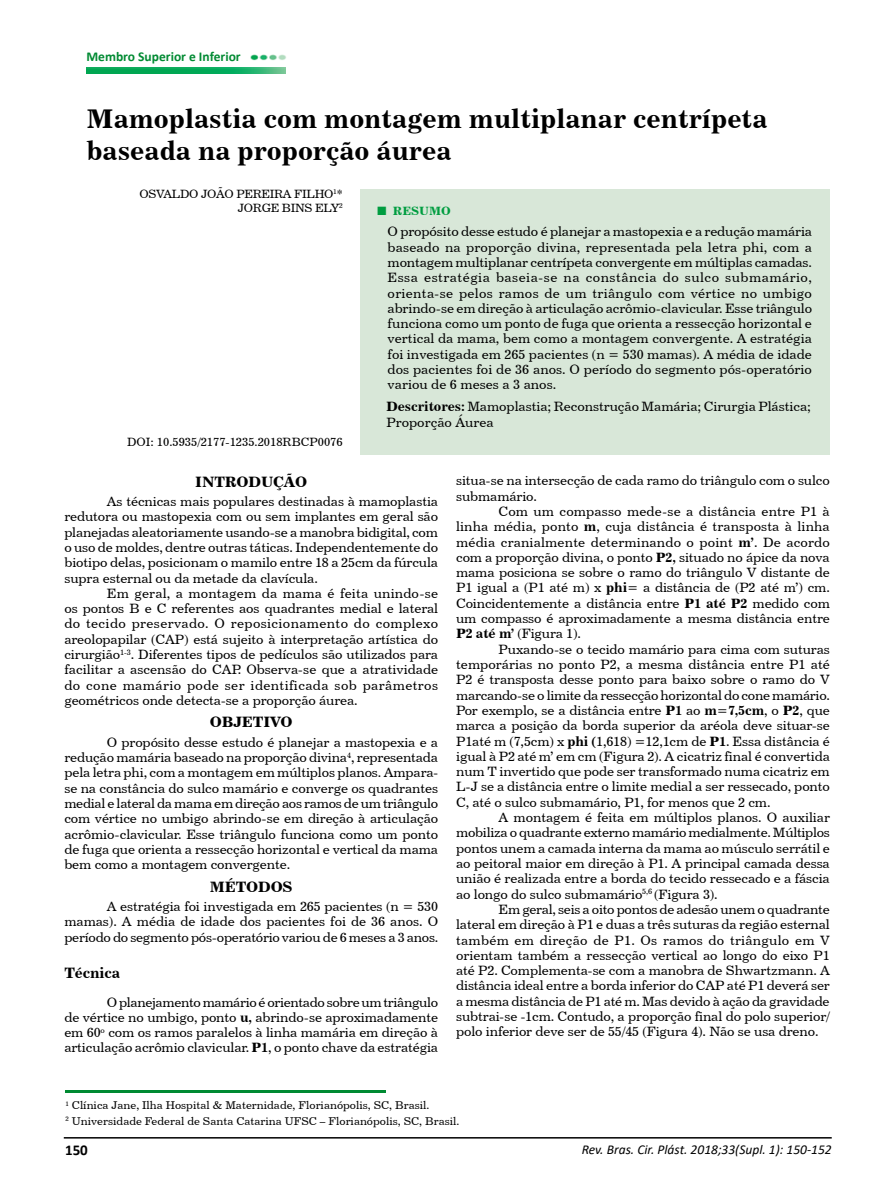
<style>
.page{position:relative;width:893px;height:1191px;background:#fff}
.page>*{position:absolute;margin:0;border:0;box-sizing:border-box;transform-origin:0 0}
.t1{font:27px/32.4px "Century 731 BT Bold A";color:#000}
.t2{font:15px "Century 731 BT Bold A";letter-spacing:-.01em;color:#000}
.t3{font:700 15px "Calibri";color:#000}
.t4{font:13.5px/15.3px "Century 731 BT Roman A";letter-spacing:-.01em;color:#000;text-align:justify}
.t5{font:italic 13.5px "Calibri";color:#000}
.t6{font:700 13.5px "Calibri";color:#008a32}
.t7{font:12px/14.4px "Century 731 BT Roman A";letter-spacing:-.025em;color:#000;text-align:right}
.t8{font:12px "Century 731 BT Roman A";color:#000}
.t9{font:12px "Century 731 BT Bold A";color:#009d40}
.t10{font:11.25px/15.3px "Century 731 BT Roman A";color:#000}
.s1{font-family:"Times New Roman";font-weight:700;font-size:18px}
.s2{font-family:"Century 731 BT Bold A"}
</style>
<div class="page">
<hr style="left:64px;top:1137px;width:768px;height:1px;background:#000">
<div style="left:360px;top:189px;width:470px;height:266px;background:#d8e7d8"></div>
<hr style="left:66px;top:1090px;width:320px;height:2px;background:#008a32">
<img style="left:250px;top:54px;width:36px;height:7px">
<img style="left:86px;top:68px;width:199px;height:5px">
<p class="t6" style="left:86px;top:47px;width:156px">Membro Superior e Inferior</p>
<h1 class="t1" style="left:86px;top:101px;width:682px">Mamoplastia com montagem multiplanar centrípeta baseada na proporção áurea</h1>
<p class="t7" style="left:139px;top:186px;width:205px">OSVALDO JOÃO PEREIRA FILHO<sup>1</sup>*<br>JORGE BINS ELY<sup>2</sup></p>
<p class="t9" style="left:376px;top:203px;width:76px"><span class="s1">■</span> RESUMO</p>
<p class="t4" style="left:388px;top:224px;width:426px">O propósito desse estudo é planejar a mastopexia e a redução mamária baseado na proporção divina, representada pela letra phi, com a montagem multiplanar centrípeta convergente em múltiplas camadas.<br>Essa estratégia baseia-se na constância do sulco submamário, orienta-se pelos ramos de um triângulo com vértice no umbigo abrindo-se em direção à articulação acrômio-clavicular. Esse triângulo funciona como um ponto de fuga que orienta a ressecção horizontal e vertical da mama, bem como a montagem convergente. A estratégia foi investigada em 265 pacientes (n = 530 mamas). A média de idade dos pacientes foi de 36 anos. O período do segmento pós-operatório variou de 6 meses a 3 anos.</p>
<p class="t8" style="left:127px;top:434px;width:217px">DOI: 10.5935/2177-1235.2018RBCP0076</p>
<p class="t4" style="left:387px;top:397px;width:426px;line-height:16.2px"><span class="s2">Descritores:</span> Mamoplastia; Reconstrução Mamária; Cirurgia Plástica;<br>Proporção Áurea</p>
<p class="t2" style="left:195px;top:472px;width:113px">INTRODUÇÃO</p>
<p class="t4" style="left:64px;top:493px;width:375px;text-indent:43px">As técnicas mais populares destinadas à mamoplastia redutora ou mastopexia com ou sem implantes em geral são planejadas aleatoriamente usando-se a manobra bidigital, com o uso de moldes, dentre outras táticas. Independentemente do biotipo delas, posicionam o mamilo entre 18 a 25cm da fúrcula supra esternal ou da metade da clavícula.</p>
<p class="t4" style="left:64px;top:585px;width:375px;text-indent:43px">Em geral, a montagem da mama é feita unindo-se os pontos B e C referentes aos quadrantes medial e lateral do tecido preservado. O reposicionamento do complexo areolopapilar (CAP) está sujeito à interpretação artística do cirurgião<sup>1-3</sup>. Diferentes tipos de pedículos são utilizados para facilitar a ascensão do CAP. Observa-se que a atratividade do cone mamário pode ser identificada sob parâmetros geométricos onde detecta-se a proporção áurea.</p>
<p class="t2" style="left:210px;top:713px;width:84px">OBJETIVO</p>
<p class="t4" style="left:64px;top:734px;width:375px;text-indent:43px">O propósito desse estudo é planejar a mastopexia e a redução mamária baseado na proporção divina<sup>4</sup>, representada pela letra phi, com a montagem em múltiplos planos. Ampara&shy;se na constância do sulco mamário e converge os quadrantes medial e lateral da mama em direção aos ramos de um triângulo com vértice no umbigo abrindo-se em direção à articulação acrômio-clavicular. Esse triângulo funciona como um ponto de fuga que orienta a ressecção horizontal e vertical da mama bem como a montagem convergente.</p>
<p class="t2" style="left:210px;top:877px;width:84px">MÉTODOS</p>
<p class="t4" style="left:64px;top:898px;width:375px;text-indent:43px">A estratégia foi investigada em 265 pacientes (n = 530 mamas). A média de idade dos pacientes foi de 36 anos. O período do segmento pós-operatório variou de 6 meses a 3 anos.</p>
<p class="t2" style="left:64px;top:964px;width:57px">Técnica</p>
<p class="t4" style="left:64px;top:994px;width:375px;text-indent:43px">O planejamento mamário é orientado sobre um triângulo de vértice no umbigo, ponto <span class="s2">u,</span> abrindo-se aproximadamente em 60<sup>o</sup> com os ramos paralelos à linha mamária em direção à articulação acrômio clavicular. <span class="s2">P1</span>, o ponto chave da estratégia</p>
<p class="t4" style="left:456px;top:473px;width:375px">situa-se na intersecção de cada ramo do triângulo com o sulco submamário.</p>
<p class="t4" style="left:456px;top:503px;width:375px;text-indent:43px">Com um compasso mede-se a distância entre P1 à linha média, ponto <span class="s2">m</span>, cuja distância é transposta à linha média cranialmente determinando o point <span class="s2">m’</span>. De acordo com a proporção divina, o ponto <span class="s2">P2,</span> situado no ápice da nova mama posiciona se sobre o ramo do triângulo V distante de P1 igual a (P1 até m) x <span class="s2">phi</span>= a distância de (P2 até m’) cm.<br>Coincidentemente a distância entre <span class="s2">P1 até P2</span> medido com um compasso é aproximadamente a mesma distância entre <span class="s2">P2 até m’</span> (Figura 1).</p>
<p class="t4" style="left:456px;top:641px;width:375px;text-indent:43px">Puxando-se o tecido mamário para cima com suturas temporárias no ponto P2, a mesma distância entre P1 até P2 é transposta desse ponto para baixo sobre o ramo do V marcando-se o limite da ressecção horizontal do cone mamário.<br>Por exemplo, se a distância entre <span class="s2">P1</span> ao <span class="s2">m</span>=<span class="s2">7,5cm</span>, o <span class="s2">P2</span>, que marca a posição da borda superior da aréola deve situar-se P1até m (7,5cm) x <span class="s2">phi (</span>1,618) =12,1cm de <span class="s2">P1</span>. Essa distância é igual à P2 até m’ em cm (Figura 2). A cicatriz final é convertida num T invertido que pode ser transformado numa cicatriz em L-J se a distância entre o limite medial a ser ressecado, ponto C, até o sulco submamário, P1, for menos que 2 cm.</p>
<p class="t4" style="left:456px;top:809px;width:375px;text-indent:43px">A montagem é feita em múltiplos planos. O auxiliar mobiliza o quadrante externo mamário medialmente. Múltiplos pontos unem a camada interna da mama ao músculo serrátil e ao peitoral maior em direção à P1. A principal camada dessa união é realizada entre a borda do tecido ressecado e a fáscia ao longo do sulco submamário<sup>5,6</sup> (Figura 3).</p>
<p class="t4" style="left:456px;top:901px;width:375px;text-indent:43px">Em geral, seis a oito pontos de adesão unem o quadrante lateral em direção à P1 e duas a três suturas da região esternal também em direção de P1. Os ramos do triângulo em V orientam também a ressecção vertical ao longo do eixo P1 até P2. Complementa-se com a manobra de Shwartzmann. A distância ideal entre a borda inferior do CAP até P1 deverá ser a mesma distância de P1 até m. Mas devido à ação da gravidade subtrai-se -1cm. Contudo, a proporção final do polo superior/ polo inferior deve ser de 55/45 (Figura 4). Não se usa dreno.</p>
<p class="t10" style="left:66px;top:1097px;width:395px"><sup>1</sup> Clínica Jane, Ilha Hospital &amp; Maternidade, Florianópolis, SC, Brasil.<br><sup>2</sup> Universidade Federal de Santa Catarina UFSC – Florianópolis, SC, Brasil.</p>
<p class="t3" style="left:65px;top:1139px;width:24px">150</p>
<p class="t5" style="left:582px;top:1140px;width:252px">Rev. Bras. Cir. Plást. 2018;33(Supl. 1): 150-152</p>
</div>
